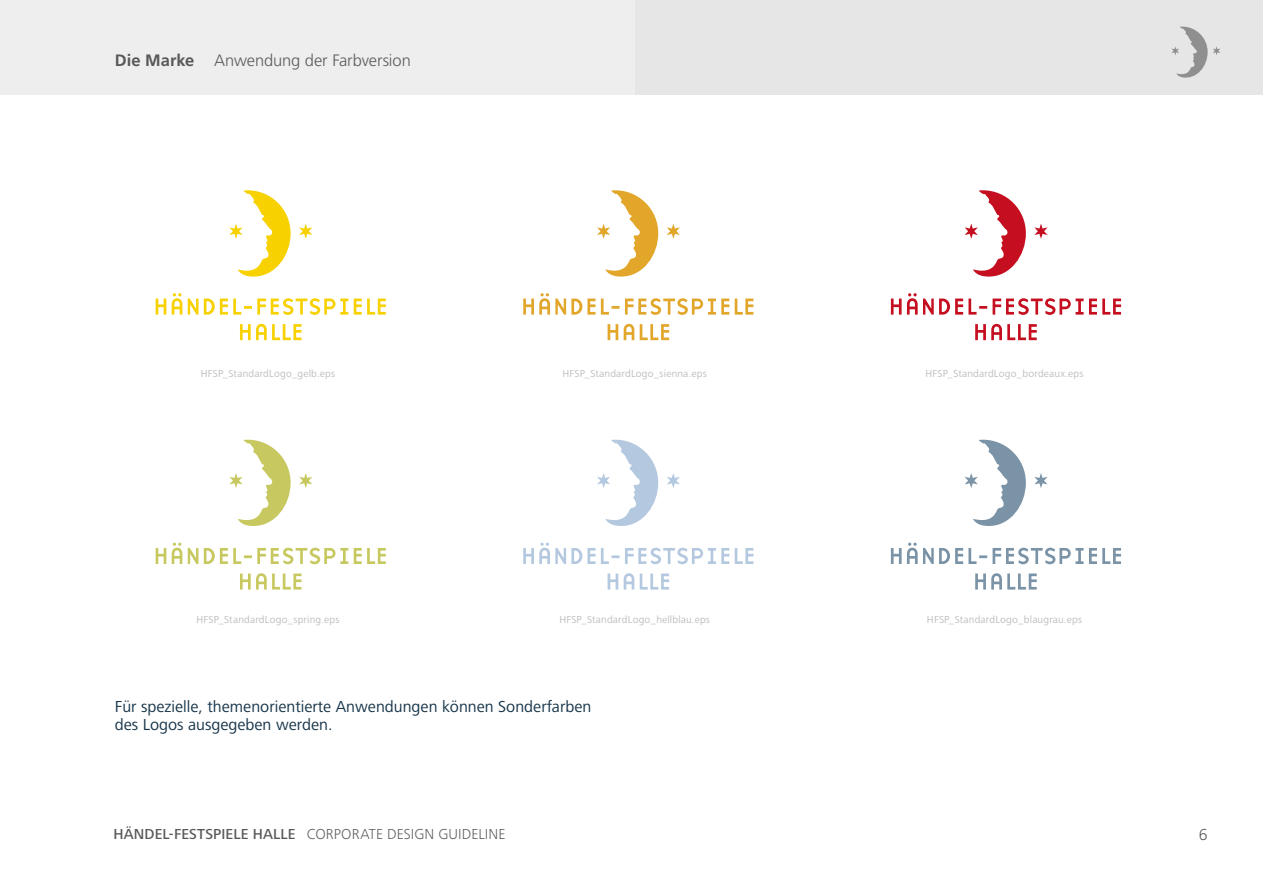
<style>
.page{position:relative;width:1263px;height:893px;background:#fff}
.page>*{position:absolute;margin:0;border:0;box-sizing:border-box;transform-origin:0 0}
.t1{font:16.5px/18.1px "Frutiger Next LT";color:#163449}
.t2{font:300 16.5px "Frutiger";letter-spacing:-.005em;color:#5d5d5f}
.t3{font:300 16.5px "Frutiger Next LT";color:#58585a}
.t4{font:300 15px "Frutiger Next LT";letter-spacing:.005em;color:#5d5d5f}
.t5{font:10.5px "Frutiger Next LT";letter-spacing:.02em;color:#bcbdbf}
.s1{font-weight:700;color:#58585a}
.s2{font-weight:500;color:#58585a}
</style>
<div class="page">
<div style="left:0;top:0;width:635px;height:95px;background:#eee"></div>
<div style="left:635px;top:0;width:628px;height:95px;background:#e6e6e6"></div>
<svg style="left:1171px;top:27px;width:36px;height:51px"></svg>
<svg style="left:1213px;top:46px;width:7px;height:9px"></svg>
<svg style="left:229px;top:440px;width:62px;height:86px"></svg>
<svg style="left:299px;top:473px;width:13px;height:15px"></svg>
<svg style="left:240px;top:573px;width:61px;height:17px"></svg>
<svg style="left:156px;top:543px;width:230px;height:21px"></svg>
<svg style="left:229px;top:190px;width:62px;height:87px"></svg>
<svg style="left:299px;top:224px;width:13px;height:15px"></svg>
<svg style="left:240px;top:324px;width:61px;height:16px"></svg>
<svg style="left:156px;top:293px;width:230px;height:22px"></svg>
<svg style="left:597px;top:190px;width:61px;height:87px"></svg>
<svg style="left:667px;top:224px;width:13px;height:15px"></svg>
<svg style="left:608px;top:324px;width:61px;height:16px"></svg>
<svg style="left:523px;top:293px;width:230px;height:22px"></svg>
<svg style="left:597px;top:440px;width:61px;height:86px"></svg>
<svg style="left:667px;top:473px;width:13px;height:15px"></svg>
<svg style="left:608px;top:573px;width:61px;height:17px"></svg>
<svg style="left:523px;top:543px;width:230px;height:21px"></svg>
<svg style="left:965px;top:190px;width:61px;height:87px"></svg>
<svg style="left:1034px;top:224px;width:13px;height:15px"></svg>
<svg style="left:975px;top:324px;width:62px;height:16px"></svg>
<svg style="left:891px;top:293px;width:230px;height:22px"></svg>
<svg style="left:965px;top:440px;width:61px;height:86px"></svg>
<svg style="left:1034px;top:473px;width:13px;height:15px"></svg>
<svg style="left:975px;top:573px;width:62px;height:17px"></svg>
<svg style="left:891px;top:543px;width:230px;height:21px"></svg>
<h1 class="t2" style="left:115px;top:51px;width:297px"><span class="s1">Die Marke</span> Anwendung der Farbversion</h1>
<p class="t5" style="left:201px;top:368px;width:136px">HFSP_StandardLogo_gelb.eps</p>
<p class="t5" style="left:196px;top:614px;width:145px">HFSP_StandardLogo_spring.eps</p>
<p class="t5" style="left:563px;top:368px;width:146px">HFSP_StandardLogo_sienna.eps</p>
<p class="t5" style="left:559px;top:614px;width:152px">HFSP_StandardLogo_hellblau.eps</p>
<h1 class="t1" style="left:115px;top:698px;width:478px">Für spezielle, themenorientierte Anwendungen können Sonderfarben des Logos ausgegeben werden.</h1>
<p class="t5" style="left:925px;top:368px;width:160px">HFSP_StandardLogo_bordeaux.eps</p>
<p class="t5" style="left:927px;top:614px;width:157px">HFSP_StandardLogo_blaugrau.eps</p>
<h2 class="t4" style="left:113px;top:825px;width:394px"><span class="s2">HÄNDEL-FESTSPIELE HALLE</span> CORPORATE DESIGN GUIDELINE</h2>
<h1 class="t3" style="left:1199px;top:825px;width:10px">6</h1>
</div>
